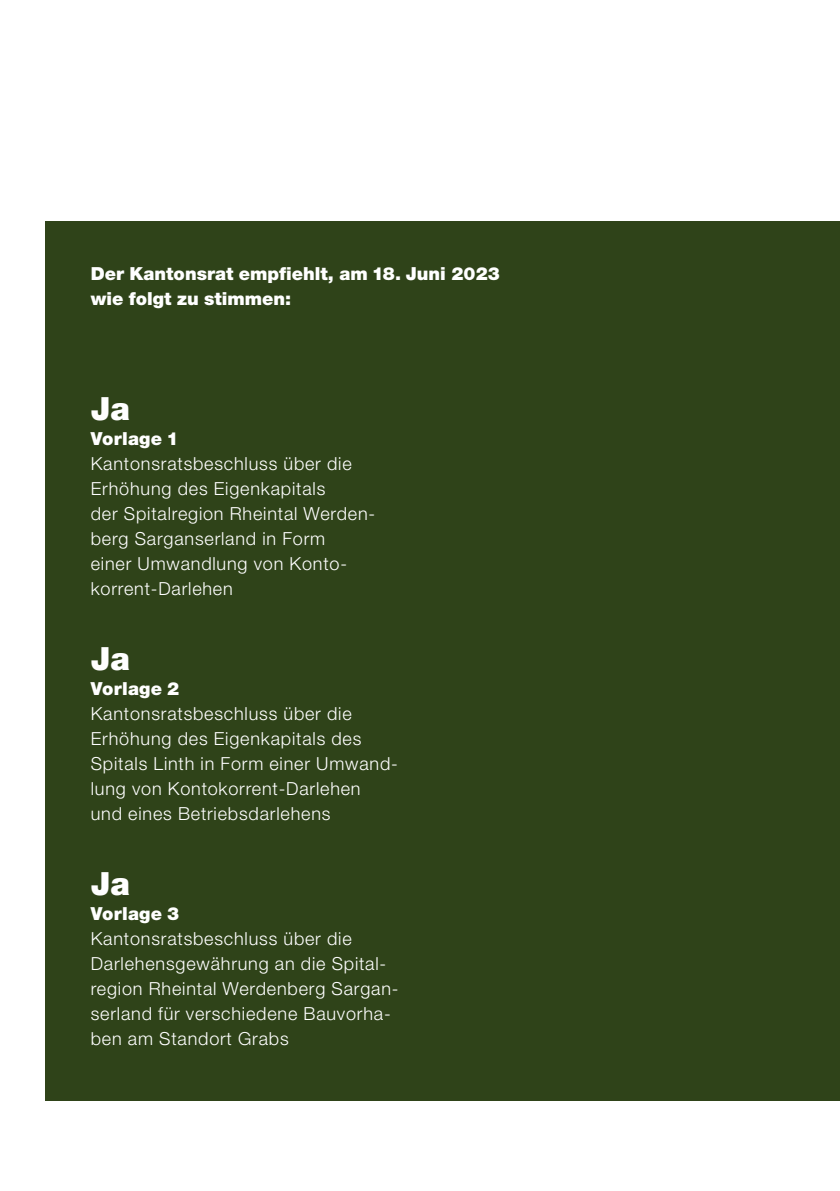
<style>
.page{position:relative;width:840px;height:1191px;background:#fff}
.page>*{position:absolute;margin:0;border:0;box-sizing:border-box;transform-origin:0 0}
.t1{font:900 32px "Helvetica Neue LT Std";color:#fff}
.t2{font:300 18px/25px "Helvetica Neue LT Std";letter-spacing:.045em;color:#fff}
.t3{font:900 18px/25px "Helvetica Neue LT Std";color:#fff}
</style>
<div class="page">
<div style="left:45px;top:221px;width:794px;height:879px;background:#2f4319"></div>
<p class="t3" style="left:91px;top:261px;width:410px">Der Kantonsrat empfiehlt, am 18. Juni 2023 wie folgt zu stimmen:</p>
<h1 class="t1" style="left:91px;top:389px;width:41px">Ja</h1>
<p class="t3" style="left:91px;top:426px;width:89px">Vorlage 1</p>
<p class="t2" style="left:91px;top:450px;width:286px">Kantonsratsbeschluss über die<br>Erhöhung des Eigenkapitals<br>der Spitalregion Rheintal Werden&shy;berg Sarganserland in Form<br>einer Umwandlung von Konto&shy;korrent-Darlehen</p>
<h1 class="t1" style="left:91px;top:639px;width:41px">Ja</h1>
<p class="t3" style="left:91px;top:676px;width:90px">Vorlage 2</p>
<p class="t2" style="left:91px;top:700px;width:308px">Kantonsratsbeschluss über die<br>Erhöhung des Eigenkapitals des<br>Spitals Linth in Form einer Umwand&shy;lung von Kontokorrent-Darlehen<br>und eines Betriebsdarlehens</p>
<h1 class="t1" style="left:91px;top:864px;width:41px">Ja</h1>
<p class="t3" style="left:91px;top:901px;width:90px">Vorlage 3</p>
<p class="t2" style="left:91px;top:925px;width:309px">Kantonsratsbeschluss über die<br>Darlehensgewährung an die Spital&shy;region Rheintal Werdenberg Sargan&shy;serland für verschiedene Bauvorha&shy;ben am Standort Grabs</p>
</div>
